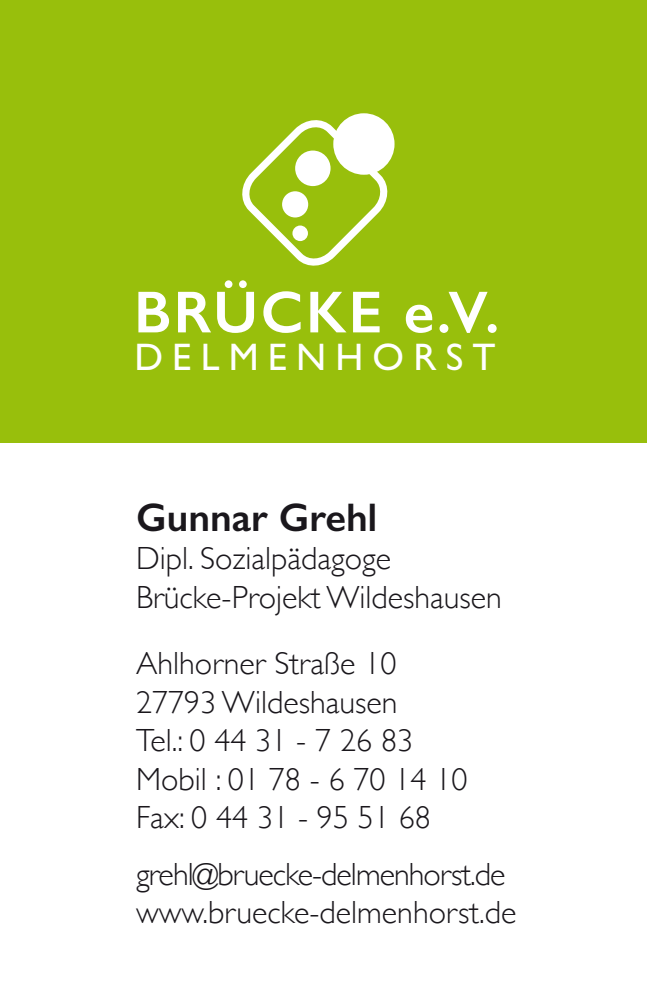
<style>
.page{position:relative;width:647px;height:987px;background:#fff}
.page>*{position:absolute;margin:0;border:0;box-sizing:border-box;transform-origin:0 0}
.t1{font:600 59.6px "Gill Sans";letter-spacing:.04em;color:#fff}
.t2{font:600 40px "Gill Sans";color:#1a171c}
.t3{font:38.4px "Gill Sans";letter-spacing:.24em;color:#fff}
.t4{font:300 32px/38.4px "Gill Sans";color:#1a171c}
</style>
<div class="page">
<div style="left:0;top:0;width:646px;height:442px;background:#98bf0c"></div>
<svg style="left:242px;top:113px;width:153px;height:152px"></svg>
<div style="left:333px;top:113px;width:61px;height:62px;background:#fff;border-radius:50%"></div>
<h1 class="t1" style="left:134px;top:276px;width:367px">BRÜCKE e.V.</h1>
<p class="t3" style="left:134px;top:334px;width:362px">DELMENHORST</p>
<p class="t2" style="left:136px;top:493px;width:243px">Gunnar Grehl</p>
<p class="t4" style="left:136px;top:538px;width:367px">Dipl. Sozialpädagoge<br>Brücke-Projekt Wildeshausen</p>
<p class="t4" style="left:136px;top:643px;width:332px">Ahlhorner Straße 10<br>27793 Wildeshausen<br>Tel.: 0 44 31 - 7 26 83<br>Mobil : 01 78 - 6 70 14 10<br>Fax: 0 44 31 - 95 51 68</p>
<p class="t4" style="left:136px;top:853px;width:381px">grehl@bruecke-delmenhorst.de www.bruecke-delmenhorst.de</p>
</div>
